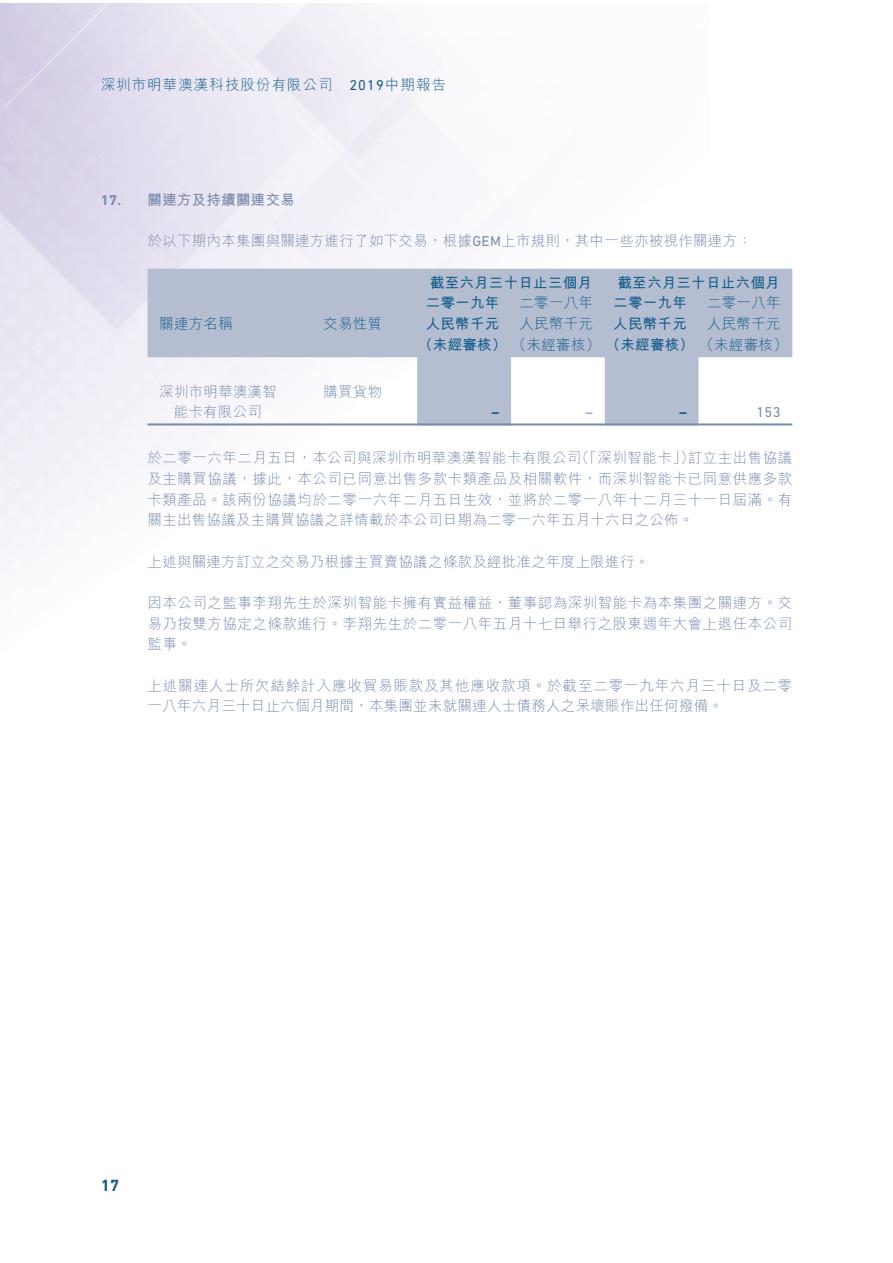
<style>
.page{position:relative;width:893px;height:1263px;background:#fff}
.page>*{position:absolute;margin:0;border:0;box-sizing:border-box;transform-origin:0 0}
.t1{font:700 16.5px "DIN Next LT Pro";color:#155e8b}
.t2{font:14.4px/20.7px "M Hei HK Light E Ten B5 H";letter-spacing:.02em;color:#798cae;text-align:justify}
.t3{font:14.4px/20.7px "M Hei HK Light E Ten B5 H";letter-spacing:.06em;color:#798cae}
.t4{font:14.4px "M Hei HK Bold E Ten B5 H";letter-spacing:.02em;color:#155e8b}
.t5{font:14.4px "M Hei HK Light E Ten B5 H";letter-spacing:.02em;color:#155e8b}
.t6{font:14.4px "M Hei HK Light E Ten B5 H";letter-spacing:.075em;color:#155e8b}
.t7{font:14.4px "M Hei HK Bold E Ten B5 H";letter-spacing:.02em;color:#798cae}
.t8{font:14.4px "DIN Next LT Pro";color:#798cae}
.t9{font:700 14.4px "DIN Next LT Pro";color:#155e8b}
.s1{font-family:"DIN Next LT Pro"}
.s2{font-family:"DIN Next LT Pro";font-weight:700}
.s3{font-family:"M Hei HK Light E Ten B5 H"}
</style>
<div class="page">
<svg style="left:148px;top:269px;width:644px;height:154px;fill:#b5bdd1"></svg>
<hr style="left:148px;top:423px;width:175px;height:2px;background:#798cae">
<hr style="left:323px;top:423px;width:94px;height:2px;background:#798cae">
<hr style="left:417px;top:423px;width:94px;height:2px;background:#798cae">
<hr style="left:511px;top:423px;width:94px;height:2px;background:#798cae">
<hr style="left:605px;top:423px;width:93px;height:2px;background:#798cae">
<hr style="left:698px;top:423px;width:94px;height:2px;background:#798cae">
<p class="t6" style="left:101px;top:79px;width:347px">深圳市明華澳漢科技股份有限公司 <span class="s1">2019</span>中期報告</p>
<p class="t7" style="left:101px;top:194px;width:196px"><span class="s2">17.</span> 關連方及持續關連交易</p>
<p class="t2" style="left:148px;top:232px;width:606px">於以下期內本集團與關連方進行了如下交易，根據<span class="s1">GEM</span>上市規則，其中一些亦被視作關連方：</p>
<p class="t4" style="left:430px;top:277px;width:164px">截至六月三十日止三個月</p>
<p class="t4" style="left:617px;top:277px;width:164px">截至六月三十日止六個月</p>
<p class="t4" style="left:426px;top:297px;width:75px">二零一九年</p>
<p class="t5" style="left:519px;top:297px;width:75px">二零一八年</p>
<p class="t4" style="left:613px;top:297px;width:75px">二零一九年</p>
<p class="t5" style="left:707px;top:297px;width:75px">二零一八年</p>
<p class="t5" style="left:159px;top:318px;width:75px">關連方名稱</p>
<p class="t5" style="left:323px;top:318px;width:60px">交易性質</p>
<p class="t4" style="left:426px;top:318px;width:75px">人民幣千元</p>
<p class="t5" style="left:519px;top:318px;width:75px">人民幣千元</p>
<p class="t4" style="left:613px;top:318px;width:75px">人民幣千元</p>
<p class="t5" style="left:707px;top:318px;width:75px">人民幣千元</p>
<p class="t4" style="left:418px;top:339px;width:371px">（未經審核）<span class="s3">（未經審核）</span>（未經審核）<span class="s3">（未經審核）</span></p>
<p class="t2" style="left:159px;top:383px;width:119px;text-align:center">深圳市明華澳漢智能卡有限公司</p>
<p class="t2" style="left:323px;top:383px;width:60px">購買貨物</p>
<p class="t9" style="left:491px;top:407px;width:9px">–</p>
<p class="t8" style="left:586px;top:407px;width:9px">–</p>
<p class="t9" style="left:679px;top:407px;width:9px">–</p>
<p class="t8" style="left:756px;top:407px;width:26px">153</p>
<p class="t2" style="left:148px;top:449px;width:646px">於二零一六年二月五日，本公司與深圳市明華澳漢智能卡有限公司（「深圳智能卡」）訂立主出售協議及主購買協議，據此，本公司已同意出售多款卡類產品及相關軟件，而深圳智能卡已同意供應多款卡類產品。該兩份協議均於二零一六年二月五日生效，並將於二零一八年十二月三十一日屆滿。有關主出售協議及主購買協議之詳情載於本公司日期為二零一六年五月十六日之公佈。</p>
<p class="t2" style="left:148px;top:553px;width:503px">上述與關連方訂立之交易乃根據主買賣協議之條款及經批准之年度上限進行。</p>
<p class="t2" style="left:148px;top:594px;width:646px">因本公司之監事李翔先生於深圳智能卡擁有實益權益，董事認為深圳智能卡為本集團之關連方。交易乃按雙方協定之條款進行。李翔先生於二零一八年五月十七日舉行之股東週年大會上退任本公司監事。</p>
<p class="t3" style="left:148px;top:677px;width:646px">上述關連人士所欠結餘計入應收貿易賬款及其他應收款項。於截至二零一九年六月三十日及二零一八年六月三十日止六個月期間，本集團並未就關連人士債務人之呆壞賬作出任何撥備。</p>
<p class="t1" style="left:101px;top:1179px;width:20px">17</p>
</div>
